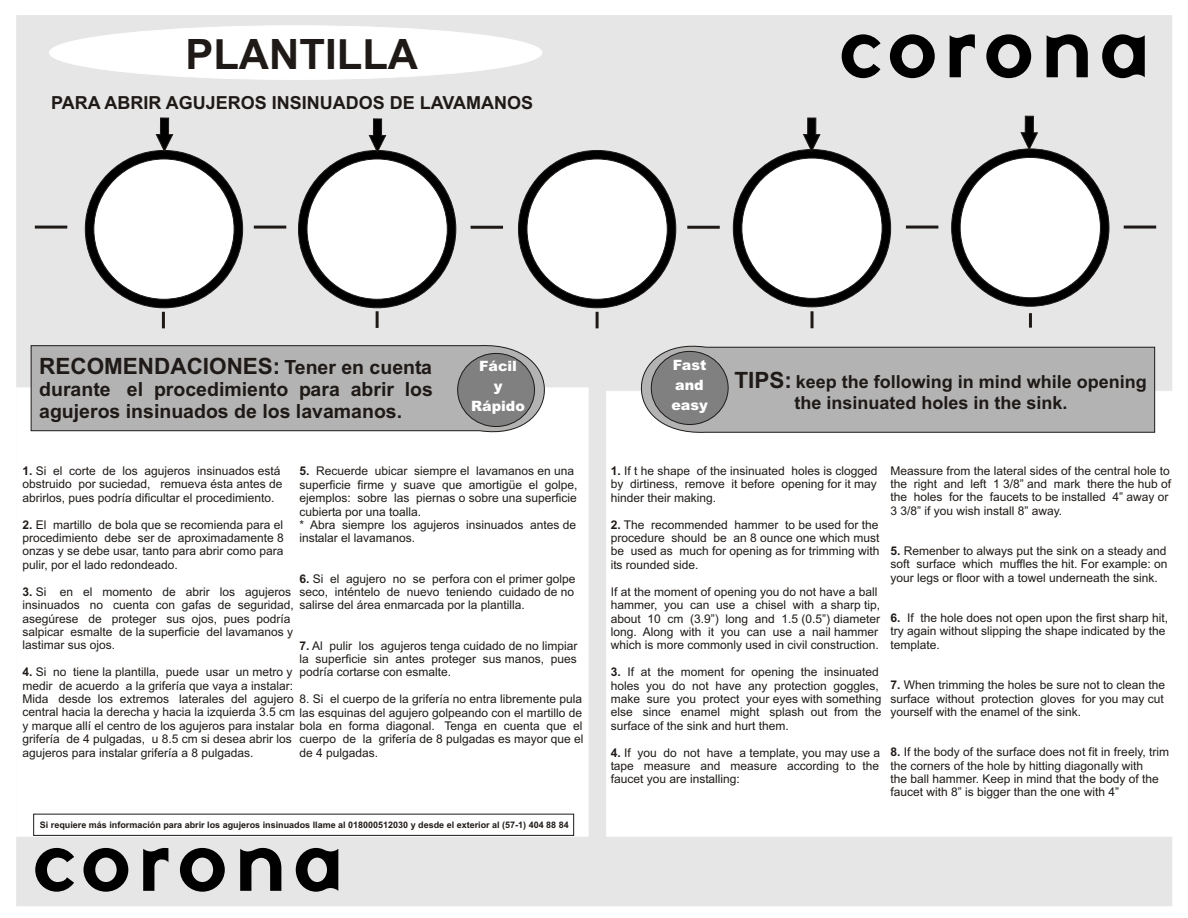
<style>
.page{position:relative;width:1188px;height:918px;background:#fff}
.page>*{position:absolute;margin:0;border:0;box-sizing:border-box;transform-origin:0 0}
.t1{font:700 41.85px "Arial";color:#1f1a17}
.t2{font:700 22.5px "Arial";color:#1f1a17}
.t3{font:700 19.5px/21.8px "Arial";color:#1f1a17}
.t4{font:700 18px/21px "Arial";color:#1f1a17}
.t5{font:900 14.25px/20.1px "Arial";color:#fff}
.t6{font:12px/13.4px "Arial";color:#1f1a17}
.t7{font:700 9px "Arial";color:#1f1a17}
.s1{font-size:19.5px}
.s2{font-size:22.5px}
.s3{font-weight:700}
</style>
<div class="page">
<div style="left:17px;top:16px;width:1155px;height:890px;background:#e6e6e6"></div>
<svg style="left:518px;top:150px;width:158px;height:158px;background:#080706"></svg>
<div style="left:527px;top:159px;width:140px;height:140px;background:#fff;border:1px solid #1f1a17;border-radius:50%"></div>
<svg style="left:85px;top:150px;width:158px;height:158px;background:#070606"></svg>
<div style="left:94px;top:159px;width:140px;height:140px;background:#fff;border:1px solid #1f1a17;border-radius:50%"></div>
<svg style="left:298px;top:150px;width:158px;height:158px;background:#080706"></svg>
<div style="left:307px;top:159px;width:140px;height:140px;background:#fff;border:1px solid #1f1a17;border-radius:50%"></div>
<div style="left:733px;top:149px;width:158px;height:158px;background:#000;border:1px solid #1f1a17;border-radius:50%"></div>
<div style="left:742px;top:158px;width:140px;height:141px;background:#fff;border:1px solid #1f1a17;border-radius:50%"></div>
<div style="left:951px;top:149px;width:158px;height:157px;background:#000;border:1px solid #1f1a17;border-radius:50%"></div>
<div style="left:960px;top:157px;width:141px;height:141px;background:#fff;border:1px solid #1f1a17;border-radius:50%"></div>
<div style="left:49px;top:26px;width:493px;height:54px;background:#fff;border:1px solid #fff;border-radius:50%"></div>
<svg style="left:156px;top:118px;width:17px;height:34px"></svg>
<svg style="left:369px;top:119px;width:17px;height:34px"></svg>
<svg style="left:803px;top:118px;width:17px;height:34px"></svg>
<svg style="left:1021px;top:116px;width:17px;height:34px"></svg>
<hr style="left:35px;top:226px;width:32px;height:3px;background:#1f1a17">
<hr style="left:254px;top:226px;width:32px;height:3px;background:#1f1a17">
<hr style="left:471px;top:226px;width:32px;height:3px;background:#1f1a17">
<hr style="left:687px;top:226px;width:33px;height:3px;background:#1f1a17">
<hr style="left:906px;top:226px;width:32px;height:3px;background:#1f1a17">
<hr style="left:1124px;top:226px;width:32px;height:3px;background:#1f1a17">
<hr style="left:376px;top:311px;width:3px;height:17px;background:#1f1a17">
<hr style="left:162px;top:312px;width:3px;height:16px;background:#1f1a17">
<hr style="left:596px;top:312px;width:3px;height:16px;background:#1f1a17">
<hr style="left:811px;top:311px;width:3px;height:17px;background:#1f1a17">
<hr style="left:1029px;top:313px;width:3px;height:15px;background:#1f1a17">
<svg style="left:842px;top:34px;width:39px;height:44px"></svg>
<svg style="left:890px;top:34px;width:45px;height:44px"></svg>
<svg style="left:986px;top:34px;width:45px;height:44px"></svg>
<svg style="left:1047px;top:34px;width:41px;height:43px"></svg>
<svg style="left:1102px;top:34px;width:43px;height:44px"></svg>
<svg style="left:950px;top:34px;width:25px;height:43px"></svg>
<div style="left:16px;top:388px;width:572px;height:448px;background:#fff"></div>
<div style="left:607px;top:391px;width:569px;height:445px;background:#fff"></div>
<svg style="left:616px;top:345px;width:539px;height:88px;background:#b5b5b4"></svg>
<div style="left:651px;top:351px;width:77px;height:74px;background:#808080;border:1px solid #1f1a17;border-radius:50%"></div>
<svg style="left:31px;top:345px;width:539px;height:88px;background:#b5b5b5"></svg>
<div style="left:457px;top:353px;width:78px;height:74px;background:#808080;border:1px solid #1f1a17;border-radius:50%"></div>
<div style="left:33px;top:814px;width:541px;height:22px;background:#fff;border:1px solid #1f1a17"></div>
<svg style="left:35px;top:848px;width:39px;height:44px"></svg>
<svg style="left:84px;top:848px;width:44px;height:44px"></svg>
<svg style="left:180px;top:848px;width:45px;height:44px"></svg>
<svg style="left:240px;top:848px;width:41px;height:43px"></svg>
<svg style="left:296px;top:848px;width:42px;height:44px"></svg>
<svg style="left:143px;top:848px;width:25px;height:43px"></svg>
<h1 class="t1" style="left:185px;top:38px;width:234px">PLANTILLA</h1>
<h3 class="t4" style="left:51px;top:94px;width:484px">PARA ABRIR AGUJEROS INSINUADOS DE LAVAMANOS</h3>
<h2 class="t2" style="left:39px;top:357px;width:394px">RECOMENDACIONES: <span class="s1">Tener en cuenta</span></h2>
<h3 class="t3" style="left:39px;top:380px;width:395px">durante el procedimiento para abrir los agujeros insinuados de los lavamanos.</h3>
<h3 class="t4" style="left:794px;top:373px;width:354px;text-indent:-60px"><span class="s2">TIPS:</span> keep the following in mind while opening the insinuated holes in the sink.</h3>
<p class="t5" style="left:671px;top:356px;width:38px">Fast and easy</p>
<p class="t5" style="left:471px;top:357px;width:55px;text-align:center">Fácil<br>y<br>Rápido</p>
<p class="t6" style="left:22px;top:465px;width:261px"><span class="s3">1.</span> Si el corte de los agujeros insinuados está obstruido por suciedad, remueva ésta antes de abrirlos, pues podría dificultar el procedimiento.</p>
<p class="t6" style="left:22px;top:519px;width:263px;text-align:justify"><span class="s3">2.</span> El martillo de bola que se recomienda para el procedimiento debe ser de aproximadamente 8 onzas y se debe usar, tanto para abrir como para pulir, por el lado redondeado.</p>
<p class="t6" style="left:22px;top:586px;width:273px"><span class="s3">3.</span> Si en el momento de abrir los agujeros insinuados no cuenta con gafas de seguridad, asegúrese de proteger sus ojos, pues podría salpicar esmalte de la superficie del lavamanos y lastimar sus ojos.</p>
<p class="t6" style="left:22px;top:666px;width:562px"><span class="s3">4.</span> Si no tiene la plantilla, puede usar un metro y<br>medir de acuerdo a la grifería que vaya a instalar:<br>Mida desde los extremos laterales del agujero<br>central hacia la derecha y hacia la izquierda 3.5 cm las esquinas del agujero golpeando con el martillo de y marque allí el centro de los agujeros para instalar bola en forma diagonal. Tenga en cuenta que el grifería de 4 pulgadas, u 8.5 cm si desea abrir los<br>agujeros para instalar grifería a 8 pulgadas.</p>
<p class="t6" style="left:299px;top:466px;width:280px"><span class="s3">5.</span> Recuerde ubicar siempre el lavamanos en una superficie firme y suave que amortigüe el golpe, ejemplos: sobre las piernas o sobre una superficie cubierta por una toalla.<br>* Abra siempre los agujeros insinuados antes de instalar el lavamanos.</p>
<p class="t6" style="left:299px;top:573px;width:278px;text-align:justify"><span class="s3">6.</span> Si el agujero no se perfora con el primer golpe seco, inténtelo de nuevo teniendo cuidado de no salirse del área enmarcada por la plantilla.</p>
<p class="t6" style="left:299px;top:640px;width:280px;text-align:justify"><span class="s3">7.</span> Al pulir los agujeros tenga cuidado de no limpiar la superficie sin antes proteger sus manos, pues podría cortarse con esmalte.</p>
<p class="t6" style="left:299px;top:693px;width:284px">8. Si el cuerpo de la grifería no entra libremente pula</p>
<p class="t6" style="left:299px;top:734px;width:286px">cuerpo de la grifería de 8 pulgadas es mayor que el de 4 pulgadas.</p>
<p class="t7" style="left:40px;top:821px;width:530px">Si requiere más información para abrir los agujeros insinuados llame al 018000512030 y desde el exterior al (57-1) 404 88 84</p>
<p class="t6" style="left:611px;top:465px;width:268px;text-align:justify"><span class="s3">1.</span> If t he shape of the insinuated holes is clogged by dirtiness, remove it before opening for it may hinder their making.</p>
<p class="t6" style="left:611px;top:519px;width:270px;text-align:justify"><span class="s3">2.</span> The recommended hammer to be used for the procedure should be an 8 ounce one which must be used as much for opening as for trimming with its rounded side.</p>
<p class="t6" style="left:611px;top:586px;width:271px">If at the moment of opening you do not have a ball hammer, you can use a chisel with a sharp tip, about 10 cm (3.9”) long and 1.5 (0.5”) diameter long. Along with it you can use a nail hammer which is more commonly used in civil construction.</p>
<p class="t6" style="left:611px;top:666px;width:272px"><span class="s3">3.</span> If at the moment for opening the insinuated holes you do not have any protection goggles, make sure you protect your eyes with something else since enamel might splash out from the surface of the sink and hurt them.</p>
<p class="t6" style="left:611px;top:747px;width:271px;text-align:justify"><span class="s3">4.</span> If you do not have a template, you may use a tape measure and measure according to the faucet you are installing:</p>
<p class="t6" style="left:891px;top:465px;width:282px">Meassure from the lateral sides of the central hole to the right and left 1 3/8” and mark there the hub of the holes for the faucets to be installed 4” away or 3 3/8” if you wish install 8” away.</p>
<p class="t6" style="left:891px;top:545px;width:279px;text-align:justify"><span class="s3">5.</span> Remenber to always put the sink on a steady and soft surface which muffles the hit. For example: on your legs or floor with a towel underneath the sink.</p>
<p class="t6" style="left:891px;top:612px;width:279px"><span class="s3">6.</span> If the hole does not open upon the first sharp hit, try again without slipping the shape indicated by the template.</p>
<p class="t6" style="left:891px;top:679px;width:276px;text-align:justify"><span class="s3">7.</span> When trimming the holes be sure not to clean the surface without protection gloves for you may cut yourself with the enamel of the sink.</p>
<p class="t6" style="left:891px;top:746px;width:280px"><span class="s3">8.</span> If the body of the surface does not fit in freely, trim the corners of the hole by hitting diagonally with<br>the ball hammer. Keep in mind that the body of the faucet with 8” is bigger than the one with 4”</p>
</div>
